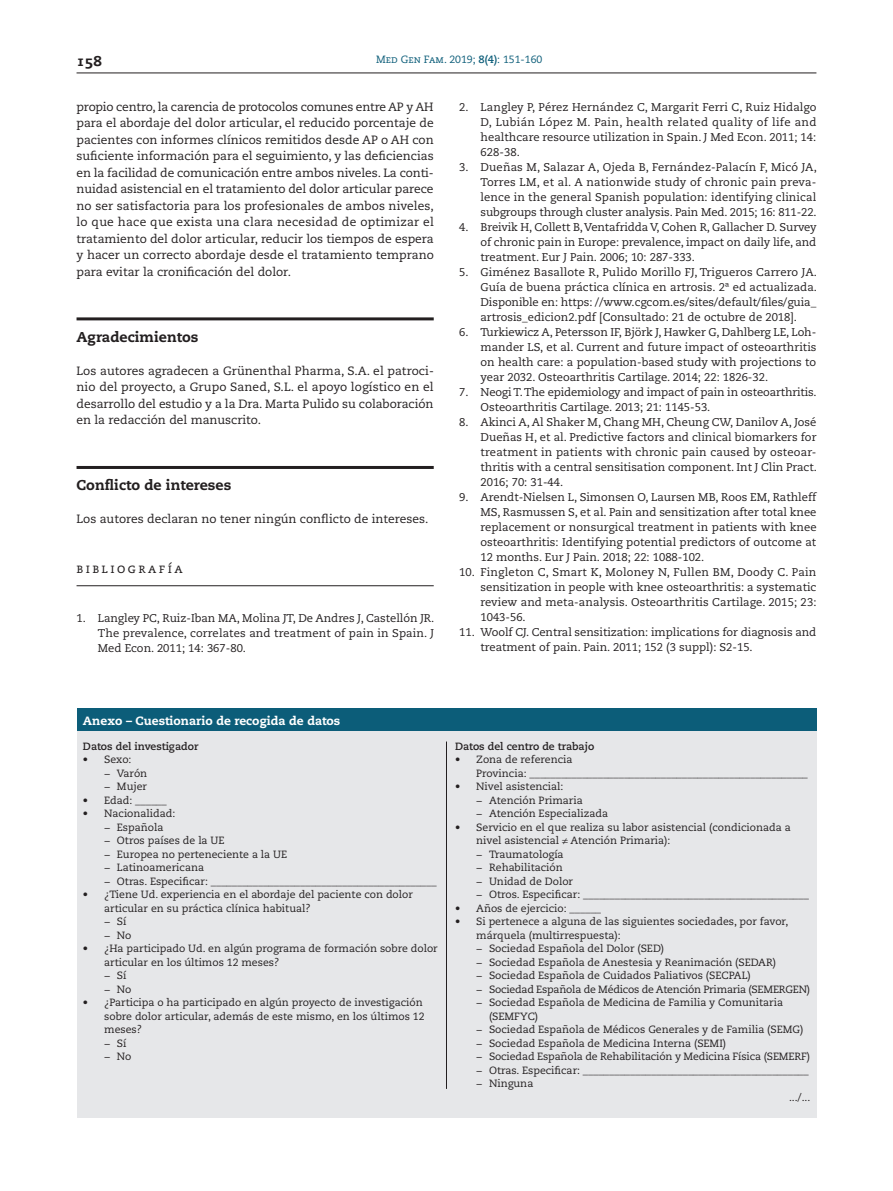
<style>
.page{position:relative;width:893px;height:1191px;background:#fff}
.page>*{position:absolute;margin:0;border:0;box-sizing:border-box;transform-origin:0 0}
.t1{font:800 14.25px "Caecilia";color:#231f20}
.t2{font:14.25px "Caecilia Heavy SC";color:#231f20}
.t3{font:13.5px "Caecilia Roman SC";letter-spacing:.18em;color:#231f20}
.t4{font:12px/16.5px "Caecilia";color:#231f20;text-align:justify}
.t5{font:800 12px "Caecilia";color:#fff}
.t6{font:11.25px/15px "Caecilia";color:#231f20;text-align:justify}
.t7{font:10.5px/13.5px "Caecilia";color:#231f20}
.t8{font:10.5px "Caecilia";letter-spacing:-.02em;color:#231f20}
.t9{font:700 10.5px "Caecilia";color:#231f20}
.t10{font:10.5px "Caecilia";color:#0c5d79}
.s1{font-family:"Caecilia Roman SC"}
.s2{font-weight:700}
</style>
<div class="page">
<hr style="left:77px;top:73px;width:739px;height:1px;background:#231f20">
<div style="left:77px;top:731px;width:739px;height:386px;background:#e6e7e9"></div>
<hr style="left:77px;top:317px;width:357px;height:3px;background:#231f20">
<hr style="left:77px;top:466px;width:357px;height:3px;background:#231f20">
<hr style="left:77px;top:585px;width:357px;height:1px;background:#231f20">
<div style="left:77px;top:709px;width:739px;height:22px;background:#0c5d79"></div>
<hr style="left:446px;top:741px;width:1px;height:348px;background:#231f20">
<p class="t2" style="left:77px;top:52px;width:27px">158</p>
<p class="t10" style="left:376px;top:53px;width:168px"><span class="s1">Med Gen Fam.</span> 2019; <span class="s2">8(4)</span>: 151-160</p>
<p class="t4" style="left:77px;top:98px;width:359px">propio centro, la carencia de protocolos comunes entre AP y AH para el abordaje del dolor articular, el reducido porcentaje de pacientes con informes clínicos remitidos desde AP o AH con suficiente información para el seguimiento, y las deficiencias en la facilidad de comunicación entre ambos niveles. La conti&shy;nuidad asistencial en el tratamiento del dolor articular parece no ser satisfactoria para los profesionales de ambos niveles, lo que hace que exista una clara necesidad de optimizar el tratamiento del dolor articular, reducir los tiempos de espera y hacer un correcto abordaje desde el tratamiento temprano para evitar la cronificación del dolor.</p>
<p class="t6" style="left:480px;top:99px;width:338px;text-indent:-21px">2. Langley P, Pérez Hernández C, Margarit Ferri C, Ruiz Hidalgo D, Lubián López M. Pain, health related quality of life and healthcare resource utilization in Spain. J Med Econ. 2011; 14:<br>628-38.</p>
<p class="t6" style="left:480px;top:159px;width:338px;text-indent:-21px">3. Dueñas M, Salazar A, Ojeda B, Fernández-Palacín F, Micó JA, Torres LM, et al. A nationwide study of chronic pain preva&shy;lence in the general Spanish population: identifying clinical subgroups through cluster analysis. Pain Med. 2015; 16: 811-22.</p>
<p class="t6" style="left:480px;top:219px;width:338px;text-indent:-21px">4. Breivik H, Collett B, Ventafridda V, Cohen R, Gallacher D. Survey of chronic pain in Europe: prevalence, impact on daily life, and treatment. Eur J Pain. 2006; 10: 287-333.</p>
<p class="t6" style="left:480px;top:264px;width:338px;text-indent:-21px">5. Giménez Basallote R, Pulido Morillo FJ, Trigueros Carrero JA.<br>Guía de buena práctica clínica en artrosis. 2ª ed actualizada.<br>Disponible en: https: //www.cgcom.es/sites/default/files/guia_ artrosis_edicion2.pdf [Consultado: 21 de octubre de 2018].</p>
<p class="t6" style="left:480px;top:324px;width:338px;text-indent:-21px">6. Turkiewicz A, Petersson IF, Björk J, Hawker G, Dahlberg LE, Loh&shy;mander LS, et al. Current and future impact of osteoarthritis on health care: a population-based study with projections to year 2032. Osteoarthritis Cartilage. 2014; 22: 1826-32.</p>
<p class="t6" style="left:480px;top:384px;width:338px;text-indent:-21px">7. Neogi T. The epidemiology and impact of pain in osteoarthritis.<br>Osteoarthritis Cartilage. 2013; 21: 1145-53.</p>
<p class="t6" style="left:480px;top:414px;width:338px;text-indent:-21px">8. Akinci A, Al Shaker M, Chang MH, Cheung CW, Danilov A, José Dueñas H, et al. Predictive factors and clinical biomarkers for treatment in patients with chronic pain caused by osteoar&shy;thritis with a central sensitisation component. Int J Clin Pract.<br>2016; 70: 31-44.</p>
<p class="t6" style="left:480px;top:489px;width:338px;text-indent:-21px">9. Arendt-Nielsen L, Simonsen O, Laursen MB, Roos EM, Rathleff MS, Rasmussen S, et al. Pain and sensitization after total knee replacement or nonsurgical treatment in patients with knee osteoarthritis: Identifying potential predictors of outcome at 12 months. Eur J Pain. 2018; 22: 1088-102.</p>
<p class="t6" style="left:480px;top:564px;width:337px;text-indent:-21px">10. Fingleton C, Smart K, Moloney N, Fullen BM, Doody C. Pain sensitization in people with knee osteoarthritis: a systematic review and meta-analysis. Osteoarthritis Cartilage. 2015; 23:<br>1043-56.</p>
<p class="t6" style="left:480px;top:624px;width:337px;text-indent:-21px">11. Woolf CJ. Central sensitization: implications for diagnosis and treatment of pain. Pain. 2011; 152 (3 suppl): S2-15.</p>
<p class="t1" style="left:77px;top:328px;width:123px">Agradecimientos</p>
<p class="t4" style="left:77px;top:362px;width:359px">Los autores agradecen a Grünenthal Pharma, S.A. el patroci&shy;nio del proyecto, a Grupo Saned, S.L. el apoyo logístico en el desarrollo del estudio y a la Dra. Marta Pulido su colaboración en la redacción del manuscrito.</p>
<p class="t1" style="left:77px;top:476px;width:156px">Conflicto de intereses</p>
<p class="t4" style="left:77px;top:511px;width:353px">Los autores declaran no tener ningún conflicto de intereses.</p>
<p class="t3" style="left:77px;top:560px;width:108px">bibliografía</p>
<p class="t6" style="left:98px;top:611px;width:338px;text-indent:-21px">1. Langley PC, Ruiz-Iban MA, Molina JT, De Andres J, Castellón JR.<br>The prevalence, correlates and treatment of pain in Spain. J Med Econ. 2011; 14: 367-80.</p>
<p class="t5" style="left:83px;top:713px;width:259px">Anexo – Cuestionario de recogida de datos</p>
<p class="t9" style="left:83px;top:740px;width:117px">Datos del investigador</p>
<p class="t7" style="left:104px;top:753px;width:45px;text-indent:-21px">• Sexo:<br>− Varón − Mujer</p>
<p class="t7" style="left:83px;top:793px;width:85px">• Edad: ______</p>
<p class="t7" style="left:104px;top:807px;width:334px;text-indent:-21px">• Nacionalidad:<br>− Española<br>− Otros países de la UE<br>− Europea no perteneciente a la UE<br>− Latinoamericana<br>− Otras. Especificar: ___________________________________________</p>
<p class="t7" style="left:104px;top:888px;width:310px;text-indent:-21px">• ¿Tiene Ud. experiencia en el abordaje del paciente con dolor articular en su práctica clínica habitual?<br>− Sí<br>− No</p>
<p class="t7" style="left:104px;top:942px;width:335px;text-indent:-21px">• ¿Ha participado Ud. en algún programa de formación sobre dolor articular en los últimos 12 meses?<br>− Sí<br>− No</p>
<p class="t7" style="left:104px;top:996px;width:322px;text-indent:-21px">• ¿Participa o ha participado en algún proyecto de investigación sobre dolor articular, además de este mismo, en los últimos 12 meses?<br>− Sí<br>− No</p>
<p class="t9" style="left:455px;top:740px;width:141px">Datos del centro de trabajo</p>
<p class="t7" style="left:476px;top:753px;width:333px;text-indent:-21px">• Zona de referencia<br>Provincia: _____________________________________________________</p>
<p class="t7" style="left:476px;top:780px;width:133px;text-indent:-21px">• Nivel asistencial:<br>− Atención Primaria<br>− Atención Especializada</p>
<p class="t7" style="left:476px;top:820px;width:334px;text-indent:-21px">• Servicio en el que realiza su labor asistencial (condicionada a nivel asistencial ≠ Atención Primaria):<br>− Traumatología<br>− Rehabilitación<br>− Unidad de Dolor<br>− Otros. Especificar: ___________________________________________</p>
<p class="t7" style="left:455px;top:901px;width:148px">• Años de ejercicio: ______</p>
<p class="t7" style="left:455px;top:915px;width:335px">• Si pertenece a alguna de las siguientes sociedades, por favor,</p>
<p class="t7" style="left:476px;top:928px;width:146px">márquela (multirrespuesta):</p>
<p class="t7" style="left:476px;top:942px;width:190px">− Sociedad Española del Dolor (SED)</p>
<p class="t7" style="left:476px;top:955px;width:301px">− Sociedad Española de Anestesia y Reanimación (SEDAR)</p>
<p class="t7" style="left:476px;top:969px;width:276px">− Sociedad Española de Cuidados Paliativos (SECPAL)</p>
<p class="t8" style="left:476px;top:983px;width:335px">− Sociedad Española de Médicos de Atención Primaria (SEMERGEN)</p>
<p class="t7" style="left:476px;top:996px;width:308px">− Sociedad Española de Medicina de Familia y Comunitaria</p>
<p class="t7" style="left:489px;top:1009px;width:51px">(SEMFYC)</p>
<p class="t7" style="left:476px;top:1023px;width:329px">− Sociedad Española de Médicos Generales y de Familia (SEMG)</p>
<p class="t7" style="left:476px;top:1036px;width:251px">− Sociedad Española de Medicina Interna (SEMI)</p>
<p class="t7" style="left:476px;top:1050px;width:335px">− Sociedad Española de Rehabilitación y Medicina Física (SEMERF)</p>
<p class="t7" style="left:476px;top:1063px;width:334px">− Otras. Especificar: ___________________________________________</p>
<p class="t7" style="left:476px;top:1077px;width:59px">− Ninguna</p>
<p class="t7" style="left:789px;top:1090px;width:23px">.../...</p>
</div>
